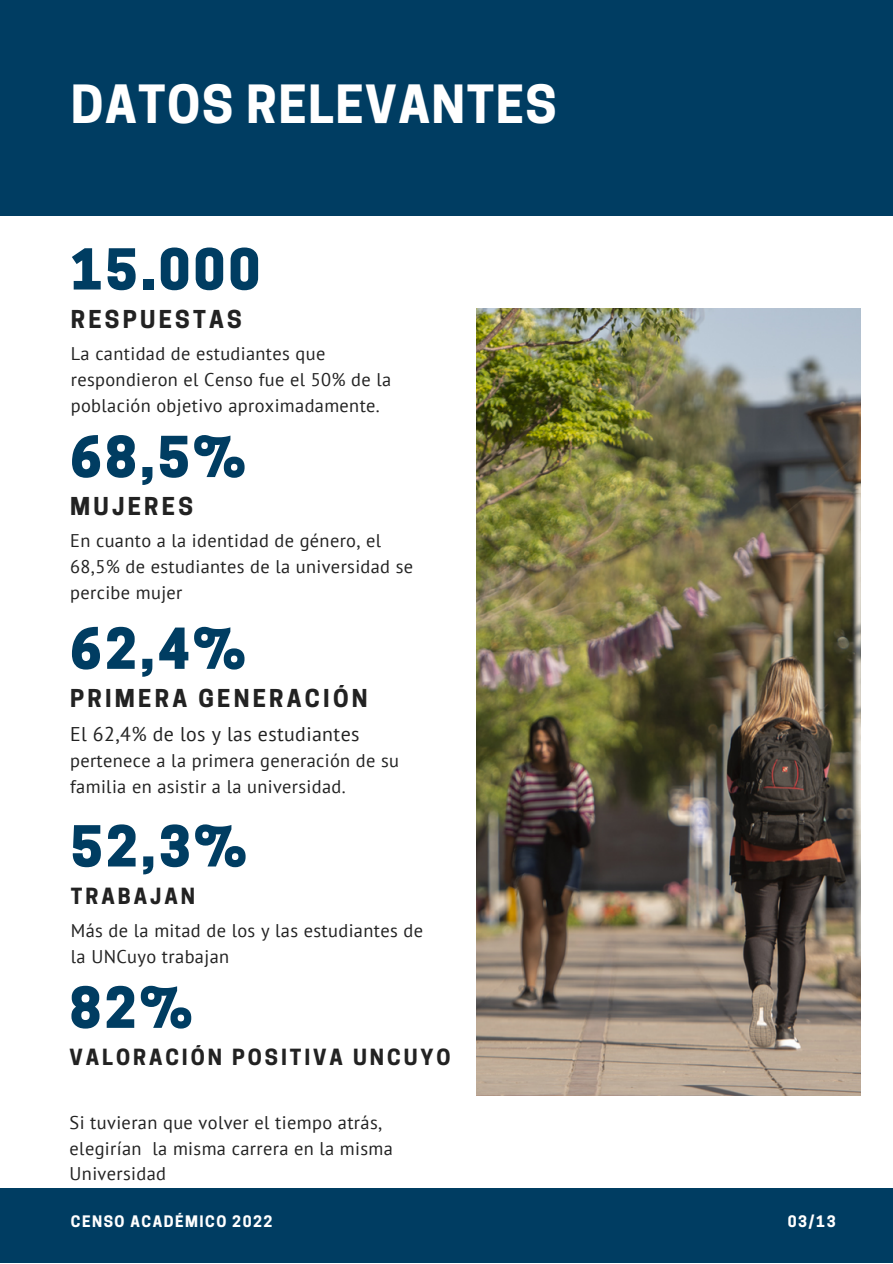
<style>
.page{position:relative;width:893px;height:1264px;background:#fff}
.page>*{position:absolute;margin:0;border:0;box-sizing:border-box;transform-origin:0 0}
.t1{font:800 52.95px "Cooper Hewitt";letter-spacing:.06em;color:#003d62}
.t2{font:700 49.35px "Cooper Hewitt";letter-spacing:.03em;color:#fff}
.t3{font:700 23.1px "Cooper Hewitt";letter-spacing:.14em;color:#222}
.t4{font:700 21px "Cooper Hewitt";letter-spacing:.14em;color:#222}
.t5{font:19.8px "PT Sans";letter-spacing:.02em;color:#222}
.t6{font:18.3px/25.8px "PT Sans";letter-spacing:.02em;color:#222}
.t7{font:700 14.85px "Cooper Hewitt";letter-spacing:.1em;color:#fff}
</style>
<div class="page">
<div style="left:0;top:0;width:892px;height:215px;background:#003d62"></div>
<div style="left:0;top:1188px;width:892px;height:74px;background:#003d62"></div>
<img style="left:476px;top:308px;width:384px;height:787px">
<p class="t2" style="left:71px;top:86px;width:487px">DATOS RELEVANTES</p>
<p class="t1" style="left:71px;top:250px;width:191px">15.000</p>
<p class="t3" style="left:71px;top:310px;width:173px">RESPUESTAS</p>
<p class="t6" style="left:71px;top:340px;width:322px">La cantidad de estudiantes que respondieron el Censo fue el 50% de la población objetivo aproximadamente.</p>
<p class="t1" style="left:70px;top:437px;width:177px">68,5%</p>
<p class="t3" style="left:70px;top:498px;width:124px">MUJERES</p>
<p class="t6" style="left:70px;top:527px;width:344px">En cuanto a la identidad de género, el<br>68,5% de estudiantes de la universidad se percibe mujer</p>
<p class="t1" style="left:70px;top:629px;width:177px">62,4%</p>
<p class="t3" style="left:70px;top:689px;width:299px">PRIMERA GENERACIÓN</p>
<p class="t5" style="left:70px;top:721px;width:291px">El 62,4% de los y las estudiantes</p>
<p class="t6" style="left:70px;top:747px;width:330px">pertenece a la primera generación de su familia en asistir a la universidad.</p>
<p class="t1" style="left:71px;top:826px;width:177px">52,3%</p>
<p class="t4" style="left:71px;top:888px;width:126px">TRABAJAN</p>
<p class="t6" style="left:71px;top:917px;width:353px">Más de la mitad de los y las estudiantes de la UNCuyo trabajan</p>
<p class="t1" style="left:70px;top:988px;width:124px">82%</p>
<p class="t4" style="left:70px;top:1049px;width:382px">VALORACIÓN POSITIVA UNCUYO</p>
<p class="t6" style="left:70px;top:1108px;width:325px">Si tuvieran que volver el tiempo atrás, elegirían la misma carrera en la misma<br>Universidad</p>
<p class="t7" style="left:71px;top:1216px;width:203px">CENSO ACADÉMICO 2022</p>
<p class="t7" style="left:787px;top:1216px;width:49px">03/13</p>
</div>
